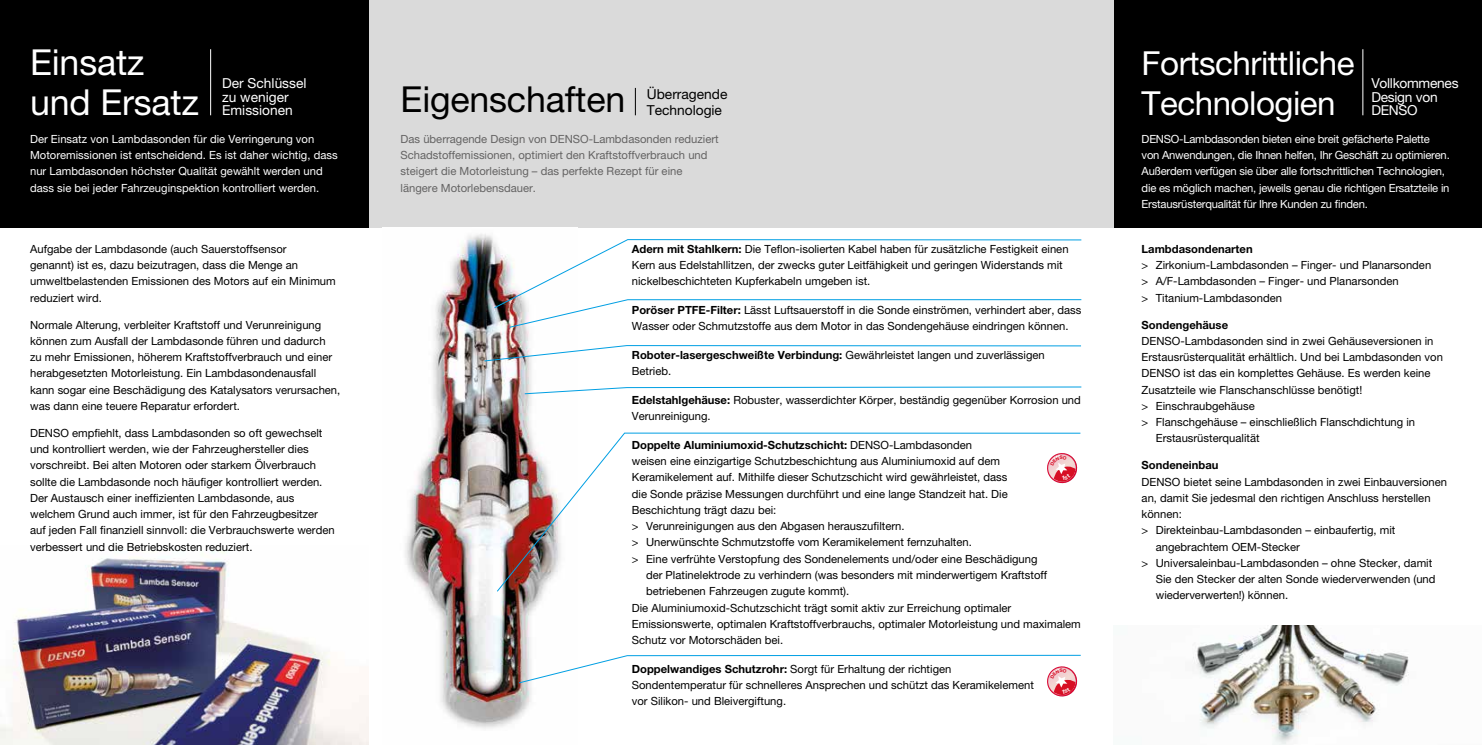
<style>
.page{position:relative;width:1482px;height:745px;background:#fff}
.page>*{position:absolute;margin:0;border:0;box-sizing:border-box;transform-origin:0 0}
.t1{font:35.75px/39.8px "Helvetica Neue LT Pro";letter-spacing:-.005em;color:#fff}
.t2{font:35.75px "Helvetica Neue LT Pro";letter-spacing:-.005em;color:#000}
.t3{font:33.12px/39.8px "Helvetica Neue LT Pro";letter-spacing:-.015em;color:#fff}
.t4{font:13.75px/13.8px "Helvetica Neue LT Pro";color:#fff}
.t5{font:13.75px/13.8px "Helvetica Neue LT Pro";letter-spacing:-.02em;color:#fff}
.t6{font:13.75px/16.2px "Helvetica Neue LT Pro";color:#000}
.t7{font:11.25px/16.2px "Helvetica Neue LT Pro";color:#000}
.t8{font:11.25px/16.2px "Helvetica Neue LT Pro";letter-spacing:-.02em;color:#fff}
.t9{font:11.25px/16.2px "Helvetica Neue LT Pro";color:#fff}
.t10{font:11.25px/16.2px "Helvetica Neue LT Pro";color:#646363}
.t11{font:700 11.25px "Helvetica Neue LT Pro";color:#000}
.s1{font-weight:700}
.s2{font-weight:400}
</style>
<div class="page">
<div style="left:0;top:0;width:369px;height:227px;background:#000"></div>
<div style="left:1113px;top:0;width:368px;height:227px;background:#000"></div>
<div style="left:369px;top:0;width:744px;height:227px;background:#dadada"></div>
<img style="left:1193px;top:625px;width:216px;height:119px">
<img style="left:0;top:551px;width:369px;height:193px">
<hr style="left:210px;top:49px;width:1px;height:66px;background:#fff">
<svg style="left:635px;top:88px;width:1px;height:27px"></svg>
<img style="left:405px;top:234px;width:139px;height:495px">
<svg style="left:493px;top:239px;width:588px;height:89px"></svg>
<svg style="left:524px;top:386px;width:557px;height:8px"></svg>
<svg style="left:483px;top:345px;width:598px;height:16px"></svg>
<svg style="left:496px;top:432px;width:584px;height:159px"></svg>
<hr style="left:1362px;top:49px;width:1px;height:66px;background:#fff">
<svg style="left:1044px;top:451px;width:34px;height:34px"></svg>
<svg style="left:518px;top:654px;width:563px;height:44px"></svg>
<h1 class="t1" style="left:30px;top:42px;width:170px">Einsatz und Ersatz</h1>
<p class="t4" style="left:222px;top:76px;width:86px">Der Schlüssel zu weniger<br>Emissionen</p>
<p class="t9" style="left:30px;top:130px;width:309px">Der Einsatz von Lambdasonden für die Verringerung von Motoremissionen ist entscheidend. Es ist daher wichtig, dass nur Lambdasonden höchster Qualität gewählt werden und dass sie bei jeder Fahrzeuginspektion kontrolliert werden.</p>
<p class="t7" style="left:30px;top:240px;width:307px">Aufgabe der Lambdasonde (auch Sauerstoffsensor<br>genannt) ist es, dazu beizutragen, dass die Menge an umweltbelastenden Emissionen des Motors auf ein Minimum reduziert wird.</p>
<p class="t7" style="left:30px;top:316px;width:312px">Normale Alterung, verbleiter Kraftstoff und Verunreinigung können zum Ausfall der Lambdasonde führen und dadurch<br>zu mehr Emissionen, höherem Kraftstoffverbrauch und einer herabgesetzten Motorleistung. Ein Lambdasondenausfall kann sogar eine Beschädigung des Katalysators verursachen, was dann eine teuere Reparatur erfordert.</p>
<p class="t7" style="left:30px;top:424px;width:306px">DENSO empfiehlt, dass Lambdasonden so oft gewechselt und kontrolliert werden, wie der Fahrzeughersteller dies vorschreibt. Bei alten Motoren oder starkem Ölverbrauch sollte die Lambdasonde noch häufiger kontrolliert werden.<br>Der Austausch einer ineffizienten Lambdasonde, aus welchem Grund auch immer, ist für den Fahrzeugbesitzer auf jeden Fall finanziell sinnvoll: die Verbrauchswerte werden verbessert und die Betriebskosten reduziert.</p>
<h1 class="t2" style="left:400px;top:78px;width:226px">Eigenschaften</h1>
<p class="t10" style="left:400px;top:130px;width:319px">Das überragende Design von DENSO-Lambdasonden reduziert Schadstoffemissionen, optimiert den Kraftstoffverbrauch und steigert die Motorleistung – das perfekte Rezept für eine längere Motorlebensdauer.</p>
<p class="t6" style="left:646px;top:86px;width:82px">Überragende<br>Technologie</p>
<p class="t7" style="left:631px;top:240px;width:438px"><span class="s1">Adern mit Stahlkern:</span> Die Teflon-isolierten Kabel haben für zusätzliche Festigkeit einen<br>Kern aus Edelstahllitzen, der zwecks guter Leitfähigkeit und geringen Widerstands mit nickelbeschichteten Kupferkabeln umgeben ist.</p>
<p class="t7" style="left:631px;top:301px;width:451px"><span class="s1">Poröser PTFE-Filter:</span> Lässt Luftsauerstoff in die Sonde einströmen, verhindert aber, dass<br>Wasser oder Schmutzstoffe aus dem Motor in das Sondengehäuse eindringen können.</p>
<p class="t7" style="left:631px;top:346px;width:414px"><span class="s1">Roboter-lasergeschweißte Verbindung:</span> Gewährleistet langen und zuverlässigen<br>Betrieb.</p>
<p class="t7" style="left:631px;top:391px;width:450px"><span class="s1">Edelstahlgehäuse:</span> Robuster, wasserdichter Körper, beständig gegenüber Korrosion und<br>Verunreinigung.</p>
<p class="t11" style="left:631px;top:437px;width:341px">Doppelte Aluminiumoxid-Schutzschicht: <span class="s2">DENSO-Lambdasonden</span></p>
<p class="t7" style="left:631px;top:452px;width:369px">weisen eine einzigartige Schutzbeschichtung aus Aluminiumoxid auf dem</p>
<p class="t7" style="left:631px;top:469px;width:377px">Keramikelement auf. Mithilfe dieser Schutzschicht wird gewährleistet, dass</p>
<p class="t7" style="left:631px;top:485px;width:377px">die Sonde präzise Messungen durchführt und eine lange Standzeit hat. Die</p>
<p class="t7" style="left:631px;top:501px;width:146px">Beschichtung trägt dazu bei:</p>
<p class="t7" style="left:631px;top:517px;width:274px">&gt; Verunreinigungen aus den Abgasen herauszufiltern.</p>
<p class="t7" style="left:631px;top:534px;width:341px">&gt; Unerwünschte Schmutzstoffe vom Keramikelement fernzuhalten.</p>
<p class="t7" style="left:631px;top:550px;width:407px">&gt; Eine verfrühte Verstopfung des Sondenelements und/oder eine Beschädigung</p>
<p class="t7" style="left:646px;top:566px;width:402px">der Platinelektrode zu verhindern (was besonders mit minderwertigem Kraftstoff</p>
<p class="t7" style="left:646px;top:582px;width:205px">betriebenen Fahrzeugen zugute kommt).</p>
<p class="t7" style="left:631px;top:599px;width:381px">Die Aluminiumoxid-Schutzschicht trägt somit aktiv zur Erreichung optimaler</p>
<p class="t7" style="left:631px;top:615px;width:450px">Emissionswerte, optimalen Kraftstoffverbrauchs, optimaler Motorleistung und maximalem</p>
<p class="t7" style="left:631px;top:631px;width:153px">Schutz vor Motorschäden bei.</p>
<p class="t7" style="left:631px;top:660px;width:403px"><span class="s1">Doppelwandiges Schutzrohr:</span> Sorgt für Erhaltung der richtigen<br>Sondentemperatur für schnelleres Ansprechen und schützt das Keramikelement vor Silikon- und Bleivergiftung.</p>
<h2 class="t3" style="left:1141px;top:43px;width:214px">Fortschrittliche<br>Technologien</h2>
<p class="t5" style="left:1371px;top:76px;width:89px">Vollkommenes<br>Design von<br>DENSO</p>
<p class="t8" style="left:1141px;top:130px;width:310px">DENSO-Lambdasonden bieten eine breit gefächerte Palette von Anwendungen, die Ihnen helfen, Ihr Geschäft zu optimieren.<br>Außerdem verfügen sie über alle fortschrittlichen Technologien, die es möglich machen, jeweils genau die richtigen Ersatzteile in Erstausrüsterqualität für Ihre Kunden zu finden.</p>
<p class="t11" style="left:1141px;top:242px;width:113px">Lambdasondenarten</p>
<p class="t7" style="left:1141px;top:256px;width:291px">&gt; Zirkonium-Lambdasonden – Finger- und Planarsonden &gt; A/F-Lambdasonden – Finger- und Planarsonden<br>&gt; Titanium-Lambdasonden</p>
<p class="t11" style="left:1141px;top:317px;width:88px">Sondengehäuse</p>
<p class="t7" style="left:1141px;top:332px;width:293px">DENSO-Lambdasonden sind in zwei Gehäuseversionen in</p>
<p class="t7" style="left:1141px;top:348px;width:303px">Erstausrüsterqualität erhältlich. Und bei Lambdasonden von</p>
<p class="t7" style="left:1141px;top:365px;width:290px">DENSO ist das ein komplettes Gehäuse. Es werden keine</p>
<p class="t7" style="left:1141px;top:381px;width:222px">Zusatzteile wie Flanschanschlüsse benötigt!</p>
<p class="t7" style="left:1141px;top:397px;width:115px">&gt; Einschraubgehäuse</p>
<p class="t7" style="left:1141px;top:413px;width:275px">&gt; Flanschgehäuse – einschließlich Flanschdichtung in</p>
<p class="t7" style="left:1155px;top:430px;width:105px">Erstausrüsterqualität</p>
<p class="t11" style="left:1141px;top:458px;width:78px">Sondeneinbau</p>
<p class="t7" style="left:1141px;top:473px;width:307px">DENSO bietet seine Lambdasonden in zwei Einbauversionen</p>
<p class="t7" style="left:1141px;top:489px;width:290px">an, damit Sie jedesmal den richtigen Anschluss herstellen</p>
<p class="t7" style="left:1141px;top:505px;width:42px">können:</p>
<p class="t7" style="left:1141px;top:521px;width:255px">&gt; Direkteinbau-Lambdasonden – einbaufertig, mit</p>
<p class="t7" style="left:1155px;top:538px;width:146px">angebrachtem OEM-Stecker</p>
<p class="t7" style="left:1141px;top:554px;width:292px">&gt; Universaleinbau-Lambdasonden – ohne Stecker, damit</p>
<p class="t7" style="left:1155px;top:570px;width:281px">Sie den Stecker der alten Sonde wiederverwenden (und</p>
<p class="t7" style="left:1155px;top:586px;width:134px">wiederverwerten!) können.</p>
</div>
